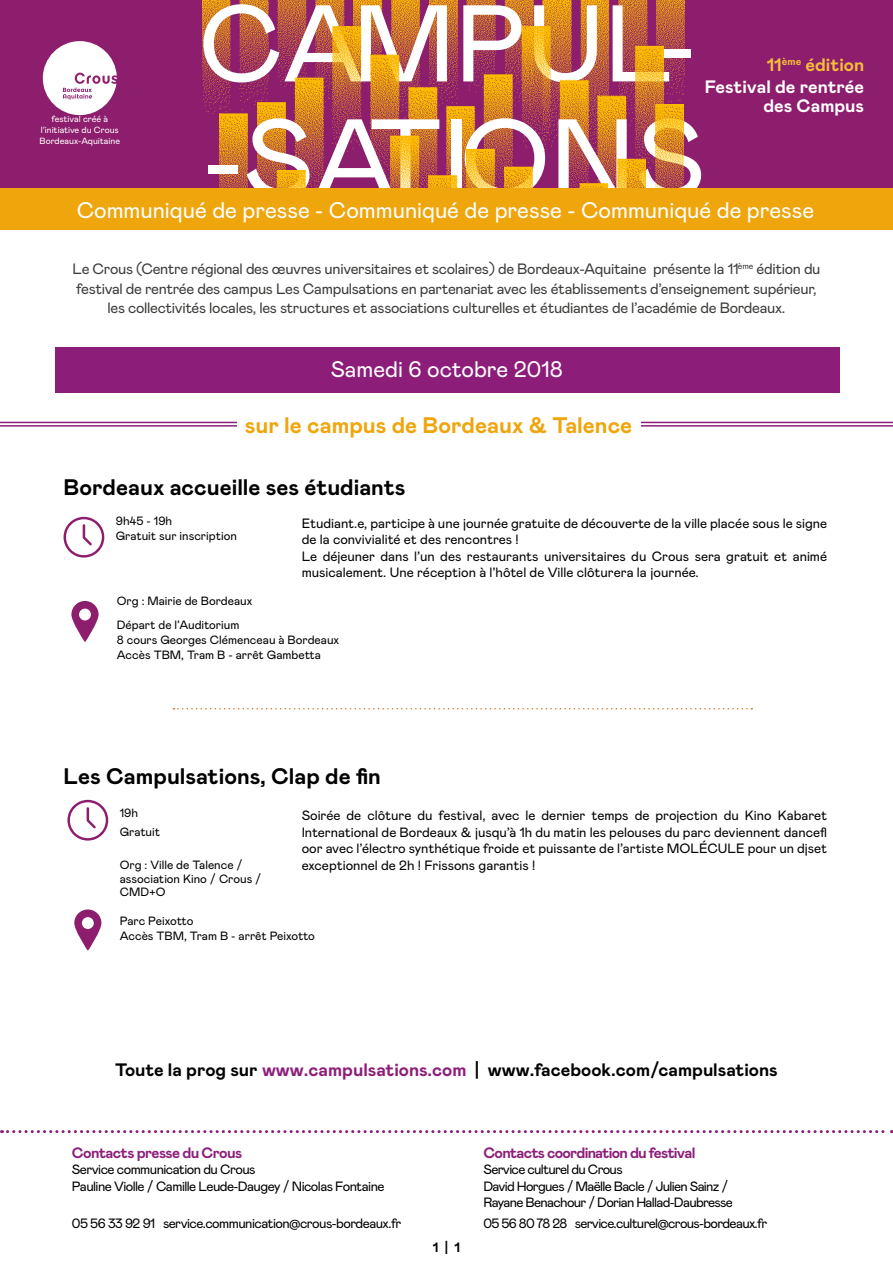
<style>
.page{position:relative;width:893px;height:1263px;background:#fff}
.page>*{position:absolute;margin:0;border:0;box-sizing:border-box;transform-origin:0 0}
.t1{font:111.15px "Mabry";color:#fff}
.t2{font:108.75px "Mabry";color:#fff}
.t3{font:22.5px "Mabry";color:#fff}
.t4{font:700 22.5px "Mabry";color:#000}
.t5{font:700 22.5px "Mabry";color:#efa50c}
.t6{font:700 18px "Mabry";color:#000}
.t7{font:700 18px/21.6px "Mabry";color:#fff;text-align:right}
.t8{font:15px/19.5px "Mabry";letter-spacing:-.02em;color:#3d3d3b;text-align:center}
.t9{font:700 15px "Mabry";letter-spacing:-.05em;color:#8c1e7a}
.t10{font:13.5px/16.5px "Mabry";letter-spacing:-.015em;color:#000}
.t11{font:13.5px/16.5px "Mabry";letter-spacing:-.05em;color:#000}
.t12{font:13.5px/16.5px "Mabry";letter-spacing:-.04em;color:#000}
.t13{font:700 13.5px "Mabry";color:#000}
.t14{font:12px/15px "Mabry";color:#000}
.t15{font:9px/10.8px "Mabry";color:#fff;text-align:center}
.s1{color:#f5bd38}
.s2{color:#8c1e7a}
</style>
<div class="page">
<div style="left:0;top:0;width:893px;height:188px;background:#8d1d6d"></div>
<img style="left:202px;top:0;width:482px;height:105px">
<img style="left:220px;top:26px;width:444px;height:79px">
<img style="left:205px;top:105px;width:479px;height:83px">
<div style="left:0;top:188px;width:893px;height:42px;background:#efa50c"></div>
<div style="left:55px;top:347px;width:785px;height:45px;background:#8c1e7a"></div>
<hr style="left:0;top:425px;width:893px;height:2px;background:#8c1e7a">
<hr style="left:0;top:422px;width:893px;height:1px;background:#8c1e7a">
<div style="left:237px;top:405px;width:403px;height:39px;background:#fff"></div>
<svg style="left:2px;top:1130px;width:890px;height:3px"></svg>
<svg style="left:71px;top:601px;width:28px;height:41px"></svg>
<svg style="left:64px;top:517px;width:40px;height:41px"></svg>
<svg style="left:43px;top:41px;width:74px;height:74px"></svg>
<svg style="left:173px;top:708px;width:579px;height:1px"></svg>
<svg style="left:74px;top:909px;width:27px;height:41px"></svg>
<svg style="left:67px;top:800px;width:41px;height:40px"></svg>
<p class="t15" style="left:40px;top:113px;width:82px">festival créé à l’initiative du Crous<br>Bordeaux-Aquitaine</p>
<h2 class="t2" style="left:199px;top:-33px;width:499px">CAMPUL-</h2>
<h1 class="t1" style="left:203px;top:80px;width:503px">-SATIONS</h1>
<h3 class="t7" style="left:705px;top:54px;width:161px"><span class="s1">11</span><sup>ème</sup> <span class="s1">édition<br></span>Festival de rentrée</h3>
<h3 class="t7" style="left:763px;top:95px;width:102px">des Campus</h3>
<h3 class="t3" style="left:77px;top:195px;width:739px">Communiqué de presse - Communiqué de presse - Communiqué de presse</h3>
<p class="t8" style="left:73px;top:259px;width:749px">Le Crous (Centre régional des œuvres universitaires et scolaires) de Bordeaux-Aquitaine présente la 11<sup>ème</sup> édition du festival de rentrée des campus Les Campulsations en partenariat avec les établissements d’enseignement supérieur, les collectivités locales, les structures et associations culturelles et étudiantes de l’académie de Bordeaux.</p>
<h3 class="t3" style="left:331px;top:353px;width:234px">Samedi 6 octobre 2018</h3>
<h3 class="t5" style="left:245px;top:409px;width:389px">sur le campus de Bordeaux &amp; Talence</h3>
<h3 class="t4" style="left:64px;top:471px;width:344px">Bordeaux accueille ses étudiants</h3>
<p class="t10" style="left:302px;top:514px;width:527px">Etudiant.e, participe à une journée gratuite de découverte de la ville placée sous le signe de la convivialité et des rencontres !<br>Le déjeuner dans l’un des restaurants universitaires du Crous sera gratuit et animé musicalement. Une réception à l’hôtel de Ville clôturera la journée.</p>
<p class="t14" style="left:116px;top:513px;width:123px">9h45 - 19h<br>Gratuit sur inscription</p>
<p class="t14" style="left:117px;top:593px;width:137px">Org : Mairie de Bordeaux</p>
<p class="t14" style="left:117px;top:616px;width:224px">Départ de l’Auditorium<br>8 cours Georges Clémenceau à Bordeaux<br>Accès TBM, Tram B - arrêt Gambetta</p>
<h3 class="t4" style="left:64px;top:760px;width:319px">Les Campulsations, Clap de fin</h3>
<p class="t10" style="left:302px;top:807px;width:527px;text-align:justify">Soirée de clôture du festival, avec le dernier temps de projection du Kino Kabaret International de Bordeaux &amp; jusqu’à 1h du matin les pelouses du parc deviennent dancefl oor avec l’électro synthétique froide et puissante de l’artiste MOLÉCULE pour un djset exceptionnel de 2h ! Frissons garantis !</p>
<p class="t14" style="left:120px;top:802px;width:42px;line-height:19.5px">19h<br>Gratuit</p>
<p class="t14" style="left:120px;top:858px;width:143px;line-height:13.5px">Org : Ville de Talence / association Kino / Crous /<br>CMD+O</p>
<p class="t14" style="left:120px;top:912px;width:197px">Parc Peixotto<br>Accès TBM, Tram B - arrêt Peixotto</p>
<h3 class="t6" style="left:115px;top:1057px;width:664px">Toute la prog sur <span class="s2">www.campulsations.com</span> | www.facebook.com/campulsations</h3>
<p class="t9" style="left:72px;top:1142px;width:172px">Contacts presse du Crous</p>
<p class="t12" style="left:72px;top:1161px;width:314px">Service communication du Crous<br>Pauline Violle / Camille Leude-Daugey / Nicolas Fontaine</p>
<p class="t12" style="left:72px;top:1215px;width:331px">05 56 33 92 91 service.communication@crous-bordeaux.fr</p>
<p class="t13" style="left:433px;top:1238px;width:29px">1 | 1</p>
<p class="t9" style="left:483px;top:1142px;width:213px">Contacts coordination du festival</p>
<p class="t11" style="left:483px;top:1161px;width:251px">Service culturel du Crous<br>David Horgues / Maëlle Bacle / Julien Sainz /<br>Rayane Benachour / Dorian Hallad-Daubresse</p>
<p class="t11" style="left:483px;top:1215px;width:285px">05 56 80 78 28 service.culturel@crous-bordeaux.fr</p>
</div>
